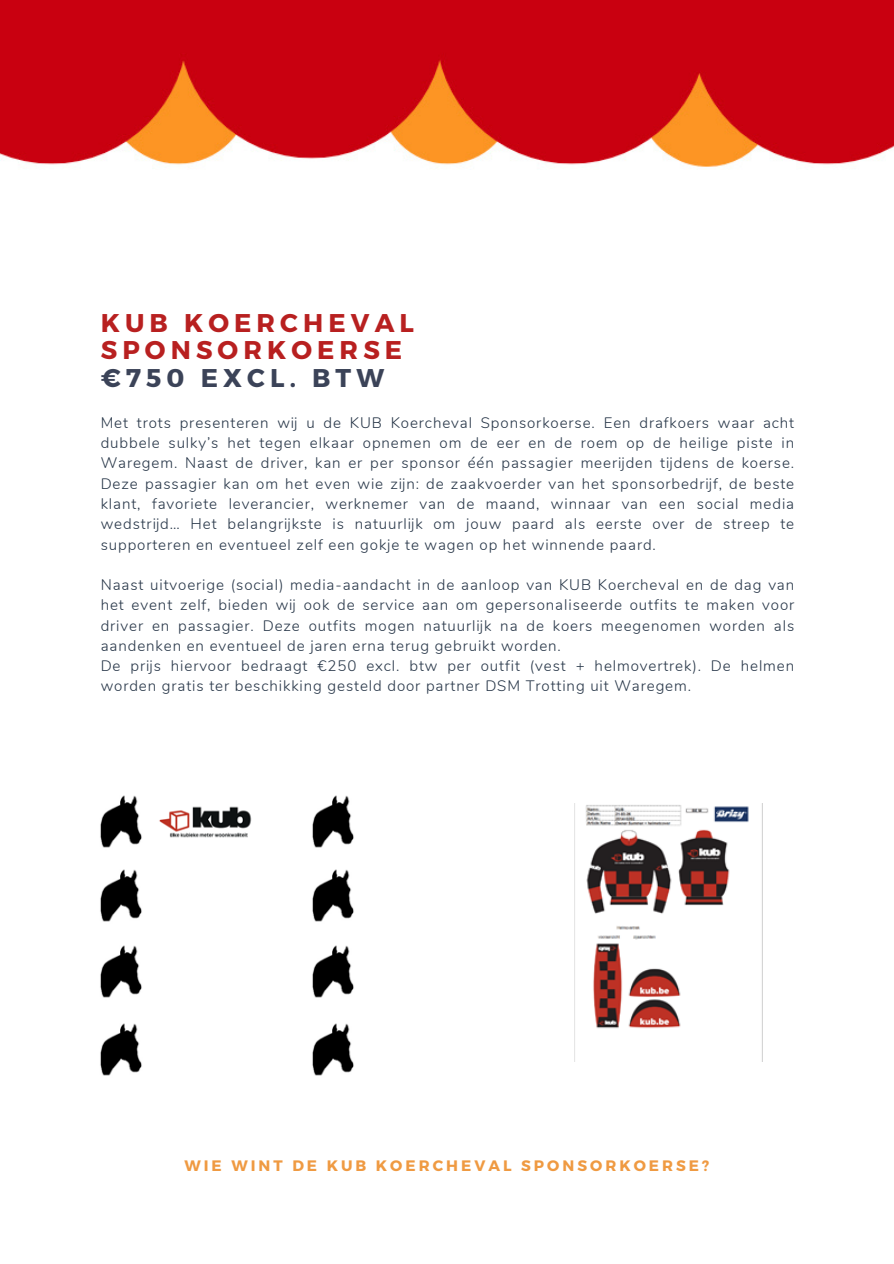
<style>
.page{position:relative;width:894px;height:1264px;background:#fff}
.page>*{position:absolute;margin:0;border:0;box-sizing:border-box;transform-origin:0 0}
.t1{font:700 25.65px/27px "Montserrat";letter-spacing:.2em;color:#b82020}
.t2{font:300 15.15px/20.2px "Nunito";letter-spacing:.06em;color:#263547;text-align:justify}
.t3{font:700 15.15px "Montserrat";letter-spacing:.2em;color:#ef9a42}
.s1{color:#3b4358}
</style>
<div class="page">
<img style="left:574px;top:803px;width:175px;height:258px">
<img style="left:100px;top:795px;width:42px;height:53px">
<img style="left:159px;top:806px;width:93px;height:32px">
<img style="left:100px;top:869px;width:42px;height:53px">
<img style="left:100px;top:945px;width:42px;height:53px">
<img style="left:100px;top:1023px;width:42px;height:53px">
<img style="left:312px;top:795px;width:42px;height:53px">
<img style="left:312px;top:869px;width:42px;height:53px">
<img style="left:312px;top:945px;width:42px;height:53px">
<img style="left:312px;top:1023px;width:42px;height:53px">
<img style="left:0;top:0;width:893px;height:168px">
<p class="t1" style="left:101px;top:308px;width:315px">KUB KOERCHEVAL<br>SPONSORKOERSE <span class="s1">€750 EXCL. BTW</span></p>
<h1 class="t2" style="left:101px;top:413px;width:694px">Met trots presenteren wij u de KUB Koercheval Sponsorkoerse. Een drafkoers waar acht dubbele sulky’s het tegen elkaar opnemen om de eer en de roem op de heilige piste in Waregem. Naast de driver, kan er per sponsor één passagier meerijden tijdens de koerse.<br>Deze passagier kan om het even wie zijn: de zaakvoerder van het sponsorbedrijf, de beste klant, favoriete leverancier, werknemer van de maand, winnaar van een social media wedstrijd… Het belangrijkste is natuurlijk om jouw paard als eerste over de streep te supporteren en eventueel zelf een gokje te wagen op het winnende paard.</h1>
<p class="t2" style="left:101px;top:575px;width:694px">Naast uitvoerige (social) media-aandacht in de aanloop van KUB Koercheval en de dag van het event zelf, bieden wij ook de service aan om gepersonaliseerde outfits te maken voor driver en passagier. Deze outfits mogen natuurlijk na de koers meegenomen worden als aandenken en eventueel de jaren erna terug gebruikt worden.</p>
<p class="t2" style="left:101px;top:656px;width:694px">De prijs hiervoor bedraagt €250 excl. btw per outfit (vest + helmovertrek). De helmen worden gratis ter beschikking gesteld door partner DSM Trotting uit Waregem.</p>
<p class="t3" style="left:184px;top:1155px;width:526px">WIE WINT DE KUB KOERCHEVAL SPONSORKOERSE?</p>
</div>
